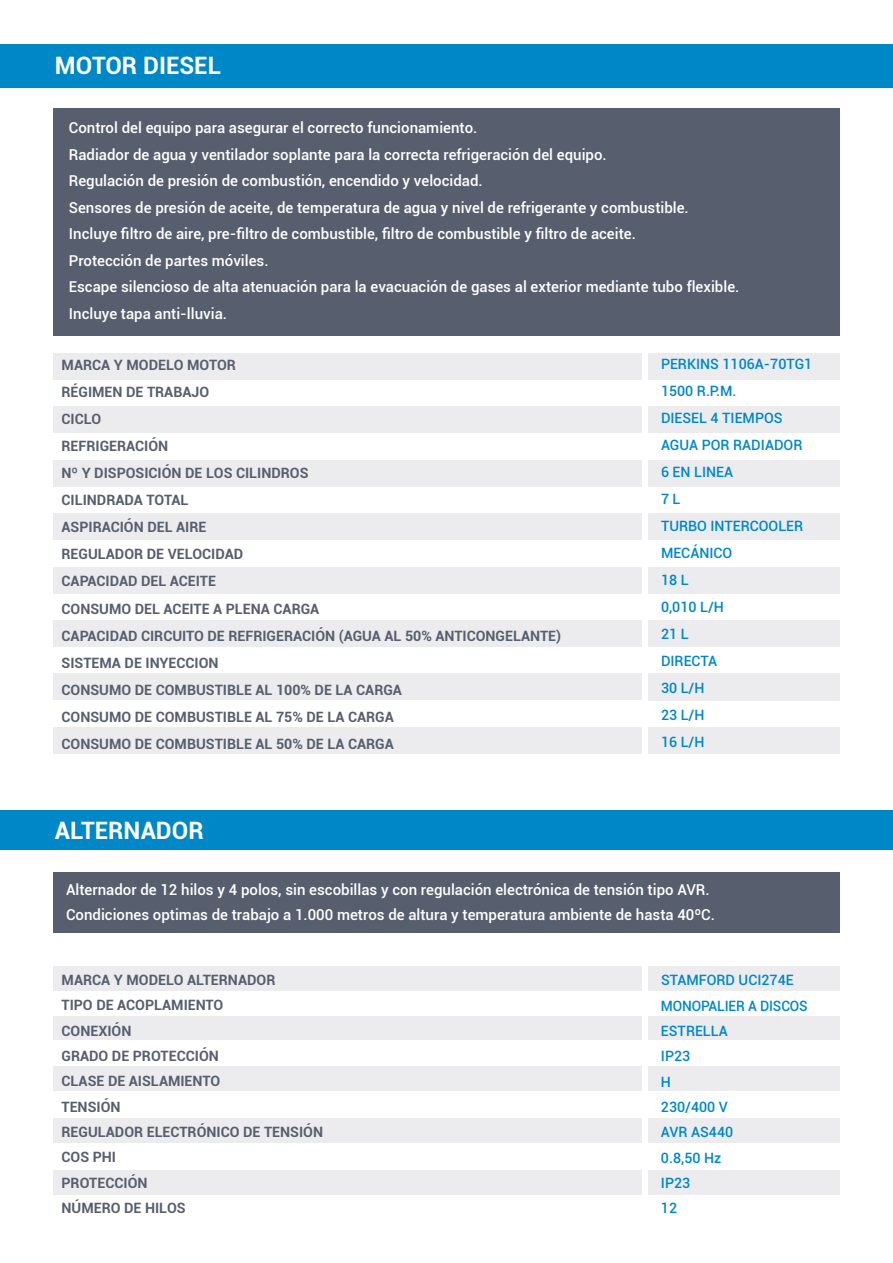
<style>
.page{position:relative;width:893px;height:1263px;background:#fff}
.page>*{position:absolute;margin:0;border:0;box-sizing:border-box;transform-origin:0 0}
.t1{font:700 24px "Roboto";color:#fff}
.t2{font:500 15px/26.5px "Roboto";color:#fff}
.t3{font:700 14.25px/27px "Roboto";color:#575f6e}
.t4{font:500 14.25px/27px "Roboto";color:#0087c7}
</style>
<div class="page">
<div style="left:53px;top:1170px;width:589px;height:25px;background:#ececee"></div>
<div style="left:648px;top:1170px;width:191px;height:25px;background:#ececee"></div>
<div style="left:0;top:44px;width:893px;height:44px;background:#0087c7"></div>
<div style="left:53px;top:109px;width:786px;height:227px;background:#575f6e"></div>
<div style="left:53px;top:567px;width:589px;height:27px;background:#ececee"></div>
<div style="left:53px;top:353px;width:589px;height:27px;background:#ececee"></div>
<div style="left:53px;top:406px;width:589px;height:27px;background:#ececee"></div>
<div style="left:53px;top:460px;width:589px;height:27px;background:#ececee"></div>
<div style="left:53px;top:513px;width:589px;height:27px;background:#ececee"></div>
<div style="left:648px;top:567px;width:191px;height:27px;background:#ececee"></div>
<div style="left:648px;top:353px;width:191px;height:27px;background:#ececee"></div>
<div style="left:648px;top:406px;width:191px;height:27px;background:#ececee"></div>
<div style="left:648px;top:460px;width:191px;height:27px;background:#ececee"></div>
<div style="left:648px;top:513px;width:191px;height:27px;background:#ececee"></div>
<div style="left:53px;top:620px;width:589px;height:27px;background:#ececee"></div>
<div style="left:53px;top:673px;width:589px;height:27px;background:#ececee"></div>
<div style="left:53px;top:727px;width:589px;height:27px;background:#ececee"></div>
<div style="left:648px;top:620px;width:191px;height:27px;background:#ececee"></div>
<div style="left:648px;top:673px;width:191px;height:27px;background:#ececee"></div>
<div style="left:648px;top:727px;width:191px;height:27px;background:#ececee"></div>
<div style="left:53px;top:966px;width:589px;height:25px;background:#ececee"></div>
<div style="left:53px;top:1015px;width:589px;height:25px;background:#ececee"></div>
<div style="left:53px;top:1066px;width:589px;height:25px;background:#ececee"></div>
<div style="left:648px;top:1066px;width:191px;height:25px;background:#ececee"></div>
<div style="left:53px;top:1118px;width:589px;height:25px;background:#ececee"></div>
<div style="left:648px;top:1118px;width:191px;height:25px;background:#ececee"></div>
<div style="left:648px;top:966px;width:191px;height:25px;background:#ececee"></div>
<div style="left:648px;top:1015px;width:191px;height:25px;background:#ececee"></div>
<div style="left:0;top:810px;width:893px;height:39px;background:#0087c7"></div>
<div style="left:53px;top:873px;width:786px;height:60px;background:#575f6e"></div>
<h1 class="t1" style="left:55px;top:49px;width:168px">MOTOR DIESEL</h1>
<p class="t2" style="left:69px;top:114px;width:672px">Control del equipo para asegurar el correcto funcionamiento.<br>Radiador de agua y ventilador soplante para la correcta refrigeración del equipo.<br>Regulación de presión de combustión, encendido y velocidad.<br>Sensores de presión de aceite, de temperatura de agua y nivel de refrigerante y combustible.<br>Incluye filtro de aire, pre-filtro de combustible, filtro de combustible y filtro de aceite.<br>Protección de partes móviles.<br>Escape silencioso de alta atenuación para la evacuación de gases al exterior mediante tubo flexible.<br>Incluye tapa anti-lluvia.</p>
<p class="t3" style="left:62px;top:351px;width:501px">MARCA Y MODELO MOTOR<br>RÉGIMEN DE TRABAJO<br>CICLO<br>REFRIGERACIÓN<br>Nº Y DISPOSICIÓN DE LOS CILINDROS<br>CILINDRADA TOTAL<br>ASPIRACIÓN DEL AIRE<br>REGULADOR DE VELOCIDAD<br>CAPACIDAD DEL ACEITE<br>CONSUMO DEL ACEITE A PLENA CARGA<br>CAPACIDAD CIRCUITO DE REFRIGERACIÓN (AGUA AL 50% ANTICONGELANTE)<br>SISTEMA DE INYECCION<br>CONSUMO DE COMBUSTIBLE AL 100% DE LA CARGA<br>CONSUMO DE COMBUSTIBLE AL 75% DE LA CARGA<br>CONSUMO DE COMBUSTIBLE AL 50% DE LA CARGA</p>
<p class="t4" style="left:661px;top:350px;width:153px">PERKINS 1106A-70TG1<br>1500 R.P.M.<br>DIESEL 4 TIEMPOS<br>AGUA POR RADIADOR<br>6 EN LINEA<br>7 L<br>TURBO INTERCOOLER<br>MECÁNICO<br>18 L<br>0,010 L/H<br>21 L<br>DIRECTA<br>30 L/H<br>23 L/H<br>16 L/H</p>
<h1 class="t1" style="left:55px;top:813px;width:150px">ALTERNADOR</h1>
<p class="t2" style="left:66px;top:876px;width:650px;line-height:25.5px">Alternador de 12 hilos y 4 polos, sin escobillas y con regulación electrónica de tensión tipo AVR.<br>Condiciones optimas de trabajo a 1.000 metros de altura y temperatura ambiente de hasta 40ºC.</p>
<p class="t3" style="left:62px;top:966px;width:263px;line-height:25.3px">MARCA Y MODELO ALTERNADOR<br>TIPO DE ACOPLAMIENTO<br>CONEXIÓN<br>GRADO DE PROTECCIÓN<br>CLASE DE AISLAMIENTO<br>TENSIÓN<br>REGULADOR ELECTRÓNICO DE TENSIÓN<br>COS PHI<br>PROTECCIÓN<br>NÚMERO DE HILOS</p>
<p class="t4" style="left:661px;top:967px;width:148px;line-height:25.3px">STAMFORD UCI274E<br>MONOPALIER A DISCOS<br>ESTRELLA<br>IP23<br>H<br>230/400 V<br>AVR AS440<br>0.8,50 Hz<br>IP23<br>12</p>
</div>
